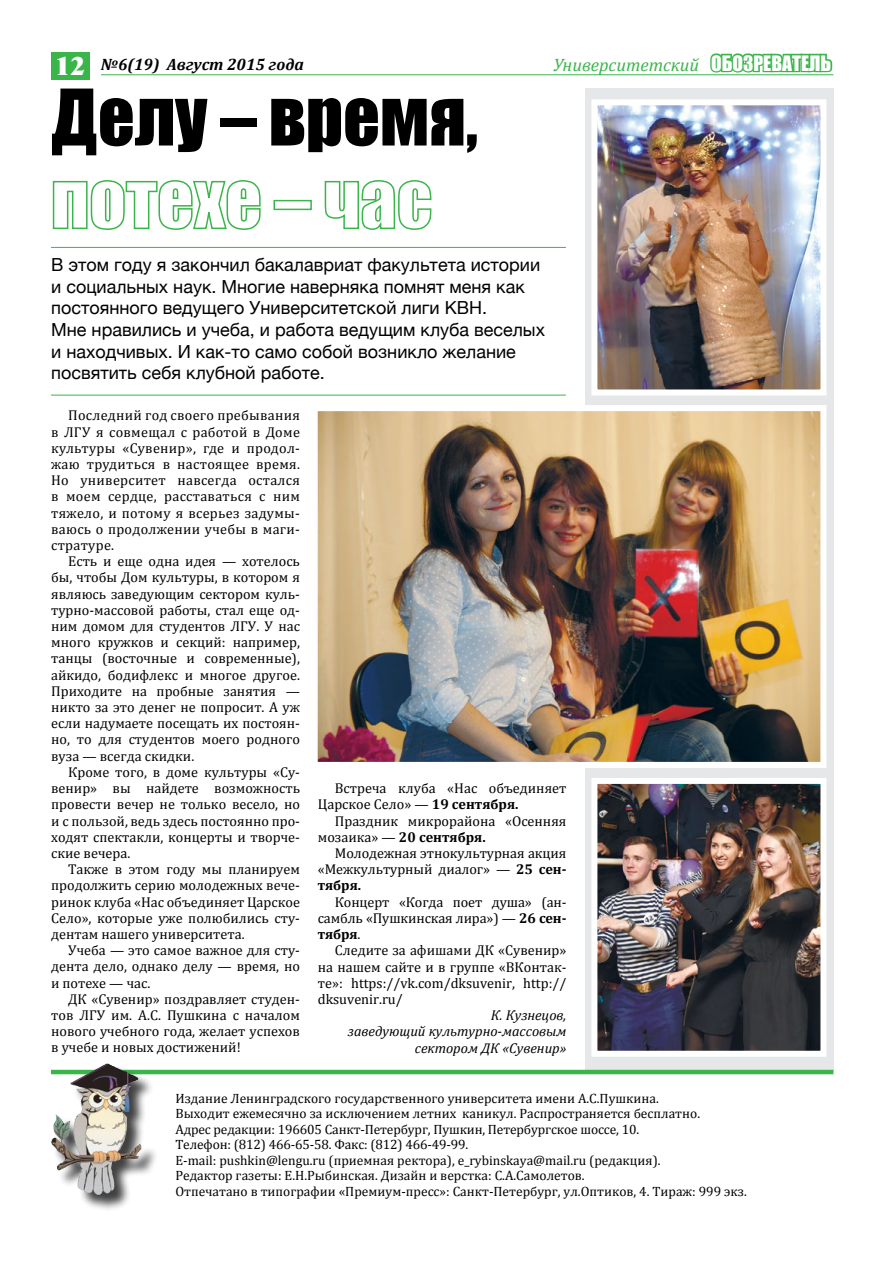
<style>
.page{position:relative;width:893px;height:1263px;background:#fff}
.page>*{position:absolute;margin:0;border:0;box-sizing:border-box;transform-origin:0 0}
.t1{font:72px "Impact";color:#000}
.t2{font:18px/21.6px "Helvetica Neue";color:#000}
.t3{font:italic 18px "Cambria";color:#39b54a}
.t4{font:italic 700 16.5px "Cambria";color:#000}
.t5{font:14.25px/16.2px "Cambria";color:#000;text-align:justify}
.t6{font:italic 14.25px/16.2px "Cambria";color:#000;text-align:right}
.t7{font:13.5px/15.6px "Cambria";color:#000}
.s1{font-family:"Newton X";font-weight:400;font-style:normal;font-size:25.5px;color:#fff}
.s2{font-family:"Impact";font-style:normal;font-size:19.5px;color:#fff}
.s3{font-weight:700}
</style>
<div class="page">
<div style="left:585px;top:89px;width:248px;height:983px;background:#e6e7e8"></div>
<svg style="left:710px;top:53px;width:124px;height:22px;background:#6bc777"></svg>
<hr style="left:101px;top:74px;width:732px;height:1px;background:#39b54a">
<div style="left:51px;top:52px;width:38px;height:27px;background:#39b54a"></div>
<hr style="left:51px;top:1070px;width:782px;height:4px;background:#39b54a">
<div style="left:52px;top:1065px;width:107px;height:147px;background:#000;opacity:.75"></div>
<img style="left:51px;top:1064px;width:55px;height:131px">
<svg style="left:52px;top:180px;width:209px;height:50px"></svg>
<div style="left:273px;top:200px;width:39px;height:10px;border:2px solid #39b54a"></div>
<svg style="left:324px;top:180px;width:108px;height:50px"></svg>
<img style="left:598px;top:785px;width:221px;height:265px">
<div style="left:591px;top:778px;width:235px;height:279px;border:6px solid #fff"></div>
<img style="left:598px;top:106px;width:221px;height:282px">
<div style="left:591px;top:99px;width:235px;height:296px;border:6px solid #fff"></div>
<img style="left:319px;top:412px;width:500px;height:349px">
<div style="left:312px;top:405px;width:514px;height:363px;border:6px solid #fff"></div>
<hr style="left:51px;top:247px;width:515px;height:1px;background:#39b54a">
<hr style="left:51px;top:395px;width:515px;height:1px;background:#39b54a">
<p class="t4" style="left:55px;top:53px;width:250px"><span class="s1">12</span> №6(19) Август 2015 года</p>
<p class="t3" style="left:553px;top:52px;width:279px">Университетский <span class="s2">ОБОЗРЕВАТЕЛЬ</span></p>
<h1 class="t1" style="left:51px;top:61px;width:428px">Делу – время,</h1>
<p class="t2" style="left:51px;top:255px;width:495px">В этом году я закончил бакалавриат факультета истории и социальных наук. Многие наверняка помнят меня как постоянного ведущего Университетской лиги КВН.<br>Мне нравились и учеба, и работа ведущим клуба веселых и находчивых. И как-то само собой возникло желание посвятить себя клубной работе.</p>
<p class="t5" style="left:51px;top:407px;width:250px;text-indent:17px">Последний год своего пребывания в ЛГУ я совмещал с работой в Доме культуры «Сувенир», где и продол&shy;жаю трудиться в настоящее время.<br>Но университет навсегда остался в моем сердце, расставаться с ним тяжело, и потому я всерьез задумы&shy;ваюсь о продолжении учебы в маги&shy;стратуре.</p>
<p class="t5" style="left:51px;top:553px;width:250px;text-indent:17px">Есть и еще одна идея — хотелось бы, чтобы Дом культуры, в котором я являюсь заведующим сектором куль&shy;турно-массовой работы, стал еще од&shy;ним домом для студентов ЛГУ. У нас много кружков и секций: например, танцы (восточные и современные), айкидо, бодифлекс и многое другое.<br>Приходите на пробные занятия — никто за это денег не попросит. А уж если надумаете посещать их постоян&shy;но, то для студентов моего родного вуза — всегда скидки.</p>
<p class="t5" style="left:51px;top:764px;width:250px;text-indent:17px">Кроме того, в доме культуры «Су&shy;венир» вы найдете возможность провести вечер не только весело, но и с пользой, ведь здесь постоянно про&shy;ходят спектакли, концерты и творче&shy;ские вечера.</p>
<p class="t5" style="left:51px;top:861px;width:250px;text-indent:17px">Также в этом году мы планируем продолжить серию молодежных вече&shy;ринок клуба «Нас объединяет Царское Село», которые уже полюбились сту&shy;дентам нашего университета.</p>
<p class="t5" style="left:51px;top:942px;width:250px;text-indent:17px">Учеба — это самое важное для сту&shy;дента дело, однако делу — время, но и потехе — час.</p>
<p class="t5" style="left:51px;top:991px;width:250px;text-indent:17px">ДК «Сувенир» поздравляет студен&shy;тов ЛГУ им. А.С. Пушкина с началом нового учебного года, желает успехов в учебе и новых достижений!</p>
<p class="t5" style="left:318px;top:780px;width:250px;text-indent:17px">Встреча клуба «Нас объединяет<br>Царское Село» — <span class="s3">19 сентября.</span></p>
<p class="t5" style="left:318px;top:813px;width:250px;text-indent:17px">Праздник микрорайона «Осенняя мозаика» — <span class="s3">20 сентября.</span></p>
<p class="t5" style="left:318px;top:845px;width:250px;text-indent:17px">Молодежная этнокультурная акция «Межкультурный диалог» — <span class="s3">25 сен&shy;тября.</span></p>
<p class="t5" style="left:318px;top:894px;width:250px;text-indent:17px">Концерт «Когда поет душа» (ан&shy;самбль «Пушкинская лира») — <span class="s3">26 сен&shy;тября</span>.</p>
<p class="t5" style="left:318px;top:942px;width:250px;text-indent:17px">Следите за афишами ДК «Сувенир» на нашем сайте и в группе «ВКонтак&shy;те»: https://vk.com/dksuvenir, http:// dksuvenir.ru/</p>
<p class="t6" style="left:348px;top:1006px;width:220px">К. Кузнецов,<br>заведующий культурно-массовым сектором ДК «Сувенир»</p>
<p class="t7" style="left:175px;top:1090px;width:573px">Издание Ленинградского государственного университета имени А.С.Пушкина.<br>Выходит ежемесячно за исключением летних каникул. Распространяется бесплатно.<br>Адрес редакции: 196605 Санкт-Петербург, Пушкин, Петербургское шоссе, 10.<br>Телефон: (812) 466-65-58. Факс: (812) 466-49-99.<br>E-mail: pushkin@lengu.ru (приемная ректора), e_rybinskaya@mail.ru (редакция).<br>Редактор газеты: Е.Н.Рыбинская. Дизайн и верстка: С.А.Самолетов.<br>Отпечатано в типографии «Премиум-пресс»: Санкт-Петербург, ул.Оптиков, 4. Тираж: 999 экз.</p>
</div>
